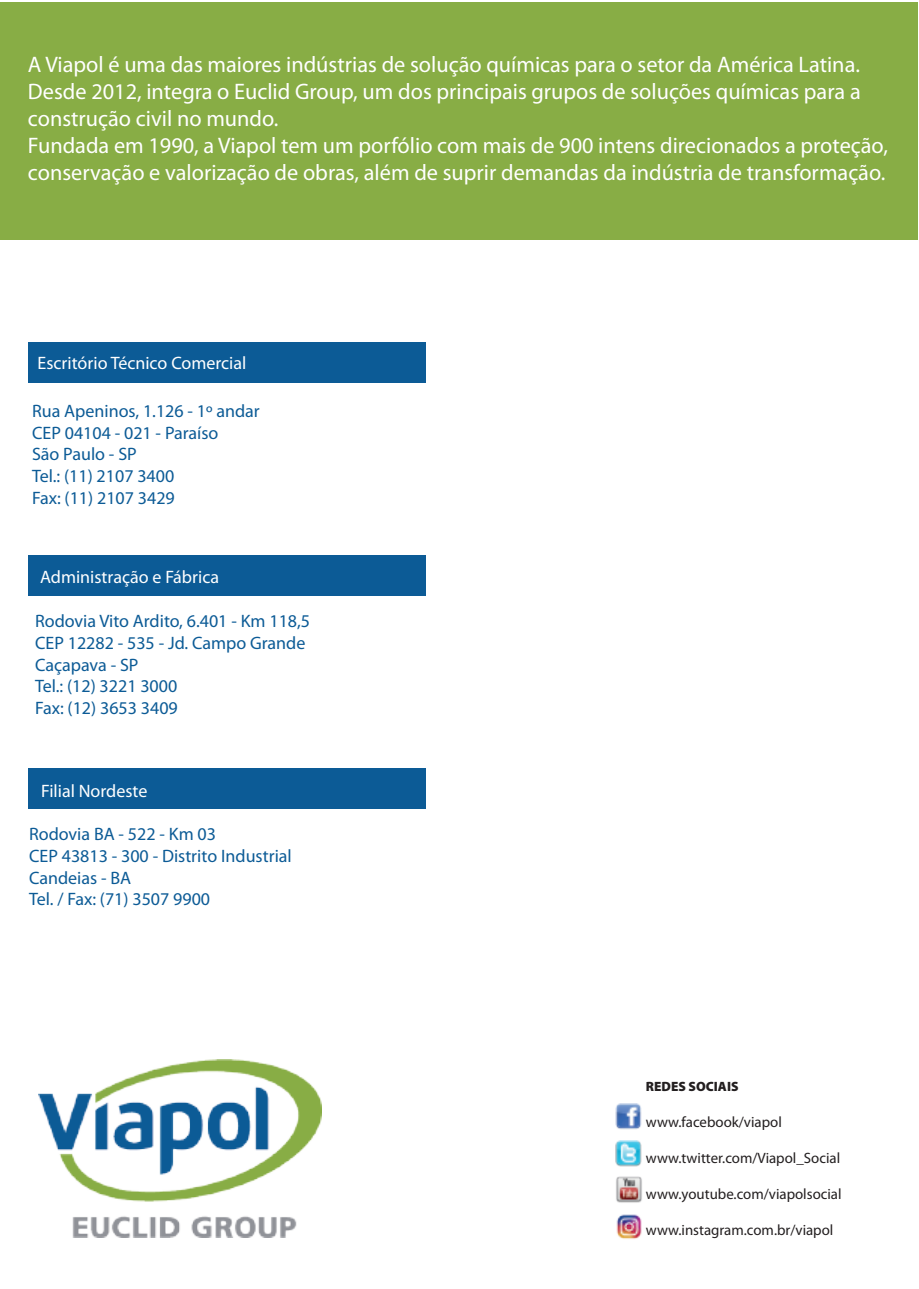
<style>
.page{position:relative;width:919px;height:1289px;background:#fff}
.page>*{position:absolute;margin:0;border:0;box-sizing:border-box;transform-origin:0 0}
.t1{font:22.5px/27px "Myriad Pro";color:#fff}
.t2{font:18px/21.6px "Myriad Pro";color:#0c5b96}
.t3{font:18px "Myriad Pro";color:#fff}
.t4{font:15px "Myriad Pro";color:#231f20}
.t5{font:900 13.5px "Myriad Pro";color:#231f20}
</style>
<div class="page">
<div style="left:1px;top:2px;width:916px;height:237px;background:#88ad45"></div>
<img style="left:38px;top:1059px;width:284px;height:178px">
<div style="left:28px;top:342px;width:398px;height:40px;background:#0c5b96"></div>
<div style="left:28px;top:555px;width:398px;height:40px;background:#0c5b96"></div>
<div style="left:28px;top:768px;width:398px;height:40px;background:#0c5b96"></div>
<img style="left:616px;top:1214px;width:26px;height:25px">
<img style="left:615px;top:1103px;width:27px;height:26px">
<img style="left:615px;top:1140px;width:26px;height:26px">
<img style="left:616px;top:1176px;width:26px;height:27px">
<p class="t1" style="left:28px;top:51px;width:861px">A Viapol é uma das maiores indústrias de solução químicas para o setor da América Latina.<br>Desde 2012, integra o Euclid Group, um dos principais grupos de soluções químicas para a construção civil no mundo.<br>Fundada em 1990, a Viapol tem um porfólio com mais de 900 intens direcionados a proteção, conservação e valorização de obras, além de suprir demandas da indústria de transformação.</p>
<p class="t3" style="left:38px;top:353px;width:210px">Escritório Técnico Comercial</p>
<p class="t2" style="left:32px;top:400px;width:229px">Rua Apeninos, 1.126 - 1º andar<br>CEP 04104 - 021 - Paraíso<br>São Paulo - SP<br>Tel.: (11) 2107 3400<br>Fax: (11) 2107 3429</p>
<p class="t3" style="left:40px;top:567px;width:180px">Administração e Fábrica</p>
<p class="t2" style="left:35px;top:610px;width:276px">Rodovia Vito Ardito, 6.401 - Km 118,5<br>CEP 12282 - 535 - Jd. Campo Grande<br>Caçapava - SP<br>Tel.: (12) 3221 3000<br>Fax: (12) 3653 3409</p>
<p class="t3" style="left:41px;top:780px;width:108px">Filial Nordeste</p>
<p class="t2" style="left:29px;top:823px;width:264px">Rodovia BA - 522 - Km 03<br>CEP 43813 - 300 - Distrito Industrial<br>Candeias - BA<br>Tel. / Fax: (71) 3507 9900</p>
<p class="t5" style="left:646px;top:1078px;width:94px">REDES SOCIAIS</p>
<p class="t4" style="left:646px;top:1113px;width:137px">www.facebook/viapol</p>
<p class="t4" style="left:646px;top:1149px;width:196px">www.twitter.com/Viapol_Social</p>
<p class="t4" style="left:646px;top:1185px;width:197px">www.youtube.com/viapolsocial</p>
<p class="t4" style="left:646px;top:1221px;width:189px">www.instagram.com.br/viapol</p>
</div>
